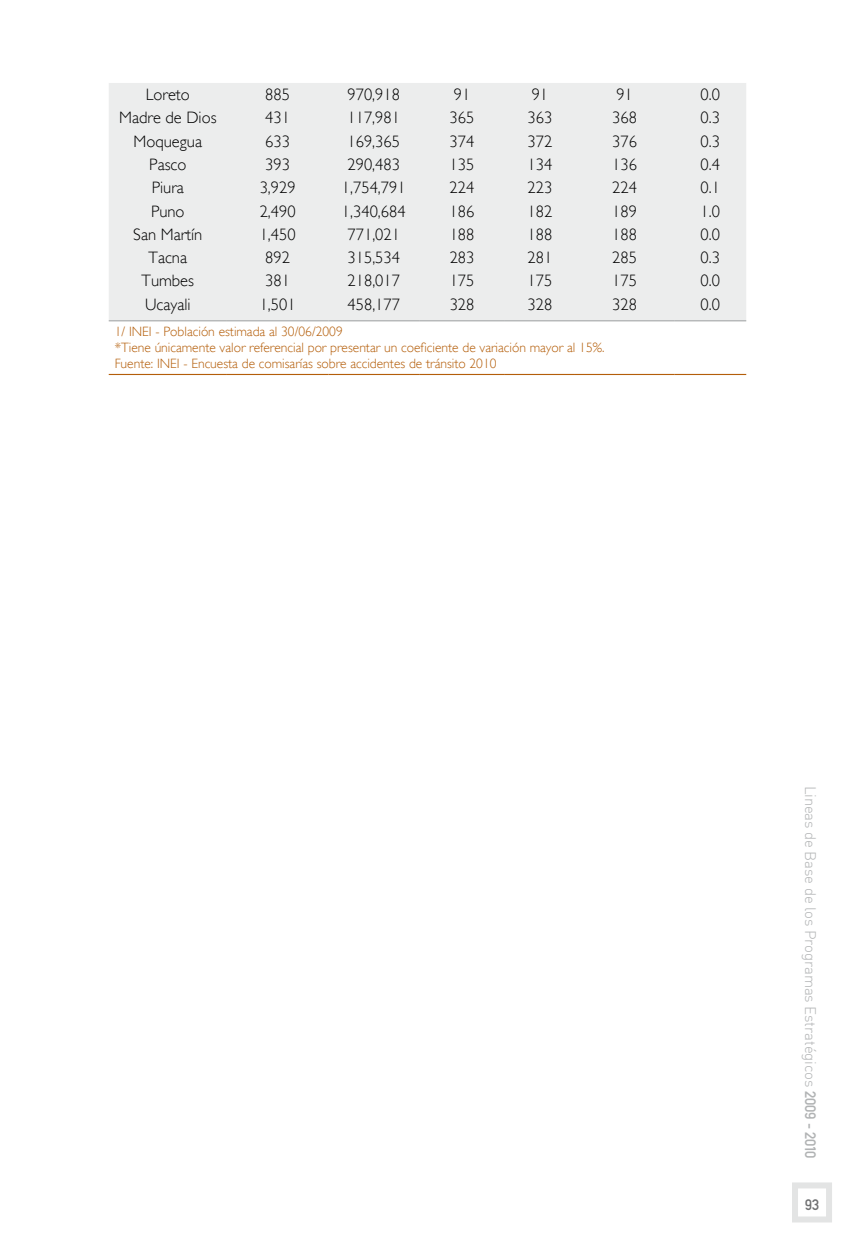
<style>
.page{position:relative;width:855px;height:1238px;background:#fff}
.page>*{position:absolute;margin:0;border:0;box-sizing:border-box;transform-origin:0 0}
.t1{font:300 16.5px "Gill Sans";color:#000}
.t2{font:300 15px "DIN";letter-spacing:-.01em;color:#b1b3b4}
.t3{font:15px "DIN 1451 Mittelschrift Alt Regular";color:#707172}
.t4{font:300 13.5px/16.2px "Gill Sans";color:#b45e0a}
.s1{font-family:"DIN 1451 Mittelschrift Alt Regular";font-weight:400}
</style>
<div class="page">
<div style="left:792px;top:1182px;width:40px;height:40px;border:6px solid #e3e4e4"></div>
<div style="left:109px;top:83px;width:637px;height:237px;background:#eceded"></div>
<hr style="left:109px;top:320px;width:118px;height:1px;background:#9c9e9f">
<hr style="left:227px;top:320px;width:101px;height:1px;background:#9c9e9f">
<hr style="left:328px;top:320px;width:91px;height:1px;background:#9c9e9f">
<hr style="left:419px;top:320px;width:86px;height:1px;background:#9c9e9f">
<hr style="left:505px;top:320px;width:70px;height:1px;background:#9c9e9f">
<hr style="left:575px;top:320px;width:99px;height:1px;background:#9c9e9f">
<hr style="left:674px;top:320px;width:72px;height:1px;background:#9c9e9f">
<hr style="left:109px;top:374px;width:118px;height:1px;background:#b45e0a">
<hr style="left:227px;top:374px;width:101px;height:1px;background:#b45e0a">
<hr style="left:328px;top:374px;width:91px;height:1px;background:#b45e0a">
<hr style="left:419px;top:374px;width:86px;height:1px;background:#b45e0a">
<hr style="left:505px;top:374px;width:70px;height:1px;background:#b45e0a">
<hr style="left:575px;top:374px;width:99px;height:1px;background:#b45e0a">
<hr style="left:674px;top:374px;width:72px;height:1px;background:#b45e0a">
<p class="t1" style="left:146px;top:85px;width:46px">Loreto</p>
<p class="t1" style="left:265px;top:85px;width:26px">885</p>
<p class="t1" style="left:347px;top:85px;width:54px">970,918</p>
<p class="t1" style="left:454px;top:85px;width:18px">91</p>
<p class="t1" style="left:531px;top:85px;width:18px">91</p>
<p class="t1" style="left:616px;top:85px;width:18px">91</p>
<p class="t1" style="left:700px;top:85px;width:21px">0.0</p>
<p class="t1" style="left:119px;top:108px;width:99px">Madre de Dios</p>
<p class="t1" style="left:265px;top:108px;width:26px">431</p>
<p class="t1" style="left:347px;top:108px;width:54px">117,981</p>
<p class="t1" style="left:449px;top:108px;width:26px">365</p>
<p class="t1" style="left:527px;top:108px;width:26px">363</p>
<p class="t1" style="left:612px;top:108px;width:26px">368</p>
<p class="t1" style="left:700px;top:108px;width:21px">0.3</p>
<p class="t1" style="left:134px;top:131px;width:70px">Moquegua</p>
<p class="t1" style="left:265px;top:131px;width:26px">633</p>
<p class="t1" style="left:347px;top:131px;width:54px">169,365</p>
<p class="t1" style="left:449px;top:131px;width:26px">374</p>
<p class="t1" style="left:527px;top:131px;width:26px">372</p>
<p class="t1" style="left:612px;top:131px;width:26px">376</p>
<p class="t1" style="left:700px;top:131px;width:21px">0.3</p>
<p class="t1" style="left:149px;top:155px;width:39px">Pasco</p>
<p class="t1" style="left:265px;top:155px;width:26px">393</p>
<p class="t1" style="left:347px;top:155px;width:54px">290,483</p>
<p class="t1" style="left:449px;top:155px;width:26px">135</p>
<p class="t1" style="left:527px;top:155px;width:26px">134</p>
<p class="t1" style="left:612px;top:155px;width:26px">136</p>
<p class="t1" style="left:700px;top:155px;width:21px">0.4</p>
<p class="t1" style="left:152px;top:178px;width:34px">Piura</p>
<p class="t1" style="left:260px;top:178px;width:37px">3,929</p>
<p class="t1" style="left:342px;top:178px;width:65px">1,754,791</p>
<p class="t1" style="left:449px;top:178px;width:26px">224</p>
<p class="t1" style="left:527px;top:178px;width:26px">223</p>
<p class="t1" style="left:612px;top:178px;width:26px">224</p>
<p class="t1" style="left:700px;top:178px;width:21px">0.1</p>
<p class="t1" style="left:151px;top:201px;width:35px">Puno</p>
<p class="t1" style="left:260px;top:201px;width:37px">2,490</p>
<p class="t1" style="left:342px;top:201px;width:65px">1,340,684</p>
<p class="t1" style="left:449px;top:201px;width:26px">186</p>
<p class="t1" style="left:527px;top:201px;width:26px">182</p>
<p class="t1" style="left:612px;top:201px;width:26px">189</p>
<p class="t1" style="left:700px;top:201px;width:21px">1.0</p>
<p class="t1" style="left:133px;top:224px;width:71px">San Martín</p>
<p class="t1" style="left:260px;top:224px;width:37px">1,450</p>
<p class="t1" style="left:347px;top:224px;width:54px">771,021</p>
<p class="t1" style="left:449px;top:224px;width:26px">188</p>
<p class="t1" style="left:527px;top:224px;width:26px">188</p>
<p class="t1" style="left:612px;top:224px;width:26px">188</p>
<p class="t1" style="left:700px;top:224px;width:21px">0.0</p>
<p class="t1" style="left:149px;top:248px;width:40px">Tacna</p>
<p class="t1" style="left:265px;top:248px;width:26px">892</p>
<p class="t1" style="left:347px;top:248px;width:54px">315,534</p>
<p class="t1" style="left:449px;top:248px;width:26px">283</p>
<p class="t1" style="left:527px;top:248px;width:26px">281</p>
<p class="t1" style="left:612px;top:248px;width:26px">285</p>
<p class="t1" style="left:700px;top:248px;width:21px">0.3</p>
<p class="t1" style="left:142px;top:271px;width:54px">Tumbes</p>
<p class="t1" style="left:265px;top:271px;width:26px">381</p>
<p class="t1" style="left:347px;top:271px;width:54px">218,017</p>
<p class="t1" style="left:449px;top:271px;width:26px">175</p>
<p class="t1" style="left:527px;top:271px;width:26px">175</p>
<p class="t1" style="left:612px;top:271px;width:26px">175</p>
<p class="t1" style="left:700px;top:271px;width:21px">0.0</p>
<p class="t1" style="left:145px;top:294px;width:47px">Ucayali</p>
<p class="t1" style="left:260px;top:294px;width:37px">1,501</p>
<p class="t1" style="left:347px;top:294px;width:54px">458,177</p>
<p class="t1" style="left:450px;top:294px;width:26px">328</p>
<p class="t1" style="left:527px;top:294px;width:26px">328</p>
<p class="t1" style="left:612px;top:294px;width:26px">328</p>
<p class="t1" style="left:700px;top:294px;width:21px">0.0</p>
<p class="t4" style="left:115px;top:323px;width:491px">1/ INEI - Población estimada al 30/06/2009<br>*Tiene únicamente valor referencial por presentar un coeficiente de variación mayor al 15%.<br>Fuente: INEI - Encuesta de comisarías sobre accidentes de tránsito 2010</p>
<p class="t2" style="left:819px;top:785px;width:374px;rotate:90deg">Lineas de Base de los Programas Estratégicos <span class="s1">2009 - 2010</span></p>
<p class="t3" style="left:804px;top:1195px;width:16px">93</p>
</div>
